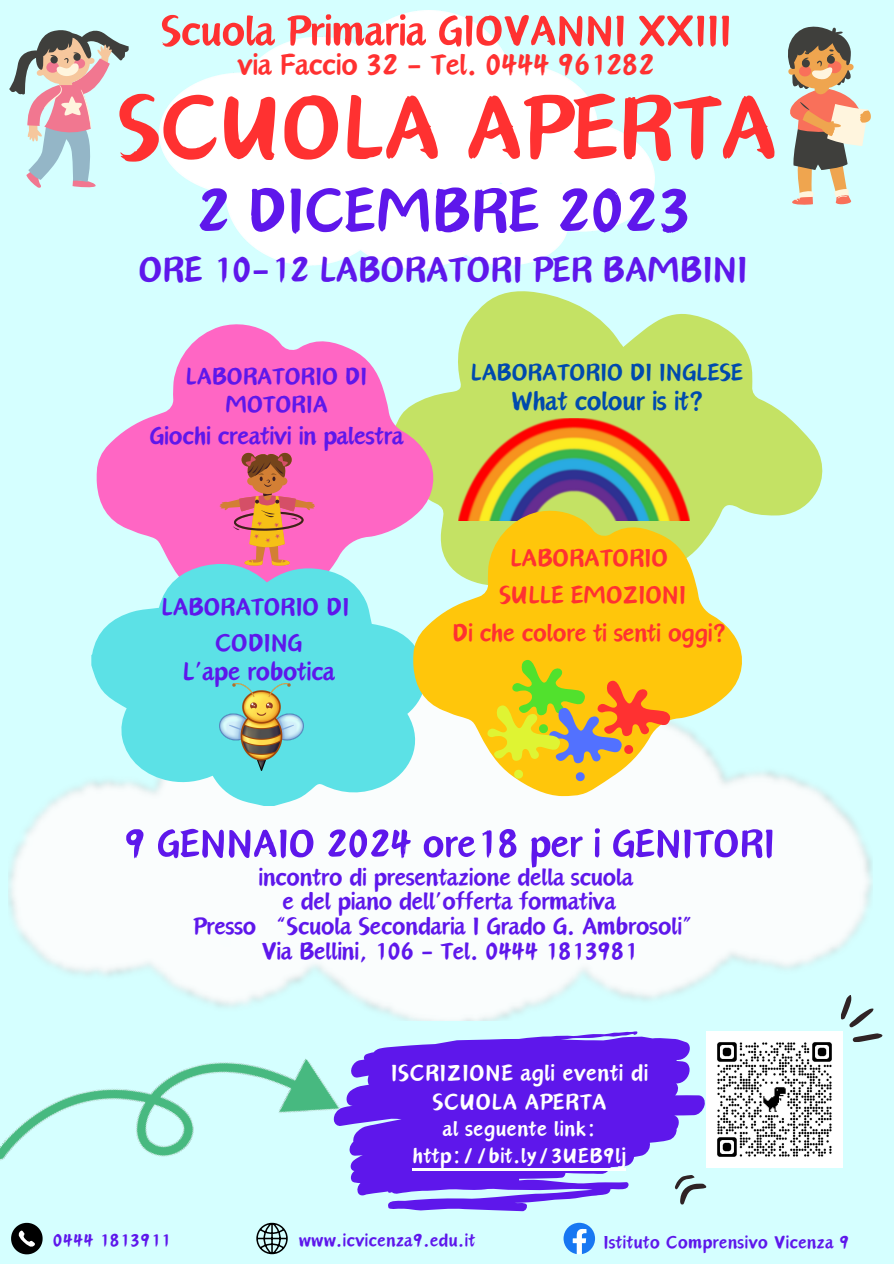
<style>
.page{position:relative;width:894px;height:1264px;background:#fff}
.page>*{position:absolute;margin:0;border:0;box-sizing:border-box;transform-origin:0 0}
.t1{font:115.65px "Canva Oriental Brush";letter-spacing:-.025em;color:#ff3131}
.t2{font:78.6px "Canva Oriental Brush";letter-spacing:-.025em;color:#5e17eb}
.t3{font:54.15px "Canva Oriental Brush";letter-spacing:-.025em;color:#ff3131}
.t4{font:50.1px "Canva Oriental Brush";letter-spacing:-.025em;color:#5e17eb}
.t5{font:45.6px "Canva Oriental Brush";letter-spacing:-.025em;color:#5e17eb}
.t6{font:37.65px "Canva Oriental Brush";letter-spacing:-.025em;color:#ff3131}
.t7{font:33.9px "Canva Oriental Brush";letter-spacing:-.025em;color:#004aad}
.t8{font:32.85px "Canva Oriental Brush";letter-spacing:-.025em;color:#5e17eb}
.t9{font:31.95px "Canva Oriental Brush";letter-spacing:-.025em;color:#5e17eb}
.t10{font:31.65px "Canva Oriental Brush";letter-spacing:-.025em;color:#ff3131}
.t11{font:31.65px "Canva Oriental Brush";letter-spacing:-.025em;color:#5e17eb}
.t12{font:30.9px "Canva Oriental Brush";letter-spacing:-.025em;color:#5e17eb}
.t13{font:30.6px "Canva Oriental Brush";letter-spacing:-.025em;color:#5e17eb}
.t14{font:30.6px "Canva Oriental Brush";letter-spacing:-.025em;color:#004aad}
.t15{font:29.1px/29.2px "Canva Oriental Brush";color:#fff;text-align:center}
.t16{font:26.85px/27px "Canva Oriental Brush";color:#fff;text-align:center}
.t17{font:22.8px "Canva Oriental Brush";color:#5e17eb}
.t18{font:22.65px "Canva Oriental Brush";color:#5e17eb}
</style>
<div class="page">
<div style="left:0;top:0;width:893px;height:1263px;background:#d5ffff"></div>
<svg style="left:788px;top:26px;width:82px;height:179px"></svg>
<svg style="left:9px;top:30px;width:120px;height:158px"></svg>
<img style="left:160px;top:11px;width:494px;height:257px">
<img style="left:9px;top:771px;width:862px;height:249px">
<svg style="left:437px;top:291px;width:386px;height:225px;fill:#c4e264"></svg>
<svg style="left:96px;top:324px;width:341px;height:236px;fill:#ff66c4"></svg>
<svg style="left:91px;top:560px;width:335px;height:246px;fill:#5ce1e6"></svg>
<img style="left:458px;top:419px;width:231px;height:89px">
<svg style="left:413px;top:508px;width:332px;height:288px;fill:#ffc60b"></svg>
<svg style="left:487px;top:655px;width:183px;height:126px;background:#e1bf3e"></svg>
<img style="left:219px;top:683px;width:85px;height:87px">
<svg style="left:219px;top:450px;width:96px;height:116px;background:#e66d8a"></svg>
<svg style="left:563px;top:1222px;width:32px;height:32px"></svg>
<svg style="left:839px;top:994px;width:44px;height:49px"></svg>
<img style="left:0;top:945px;width:352px;height:310px">
<svg style="left:333px;top:1031px;width:372px;height:180px;fill:#5e17eb"></svg>
<img style="left:706px;top:1031px;width:136px;height:136px">
<hr style="left:412px;top:1168px;width:214px;height:2px;background:#fff">
<p class="t3" style="left:160px;top:8px;width:573px">Scuola Primaria GIOVANNI XXIII</p>
<p class="t6" style="left:237px;top:48px;width:419px">via Faccio 32 - Tel. 0444 961282</p>
<p class="t1" style="left:116px;top:79px;width:663px">SCUOLA APERTA</p>
<p class="t2" style="left:195px;top:177px;width:497px">2 DICEMBRE 2023</p>
<p class="t5" style="left:138px;top:250px;width:611px">ORE 10-12 LABORATORI PER BAMBINI</p>
<p class="t13" style="left:185px;top:364px;width:184px">LABORATORIO DI</p>
<p class="t13" style="left:225px;top:392px;width:105px">MOTORIA</p>
<p class="t9" style="left:149px;top:422px;width:256px">Giochi creativi in palestra</p>
<p class="t11" style="left:161px;top:593px;width:190px">LABORATORIO DI</p>
<p class="t11" style="left:215px;top:629px;width:89px">CODING</p>
<p class="t8" style="left:182px;top:657px;width:154px">L’ape robotica</p>
<p class="t14" style="left:470px;top:359px;width:275px">LABORATORIO DI INGLESE</p>
<p class="t7" style="left:510px;top:387px;width:194px">What colour is it?</p>
<p class="t10" style="left:509px;top:544px;width:160px">LABORATORIO</p>
<p class="t10" style="left:498px;top:582px;width:189px">SULLE EMOZIONI</p>
<p class="t10" style="left:452px;top:619px;width:275px">Di che colore ti senti oggi?</p>
<p class="t4" style="left:124px;top:822px;width:653px">9 GENNAIO 2024 ore18 per i GENITORI</p>
<p class="t12" style="left:258px;top:863px;width:377px">incontro di presentazione della scuola</p>
<p class="t12" style="left:282px;top:888px;width:335px">e del piano dell’offerta formativa</p>
<p class="t12" style="left:193px;top:913px;width:514px">Presso “Scuola Secondaria I Grado G. Ambrosoli”</p>
<p class="t12" style="left:261px;top:938px;width:378px">Via Bellini, 106 - Tel. 0444 1813981</p>
<p class="t15" style="left:390px;top:1059px;width:259px">ISCRIZIONE agli eventi di<br>SCUOLA APERTA</p>
<p class="t16" style="left:412px;top:1116px;width:215px">al seguente link: http://bit.ly/3UEB9lj</p>
<p class="t17" style="left:53px;top:1230px;width:120px">0444 1813911</p>
<p class="t17" style="left:298px;top:1230px;width:178px">www.icvicenza9.edu.it</p>
<p class="t18" style="left:603px;top:1232px;width:248px">Istituto Comprensivo Vicenza 9</p>
</div>
